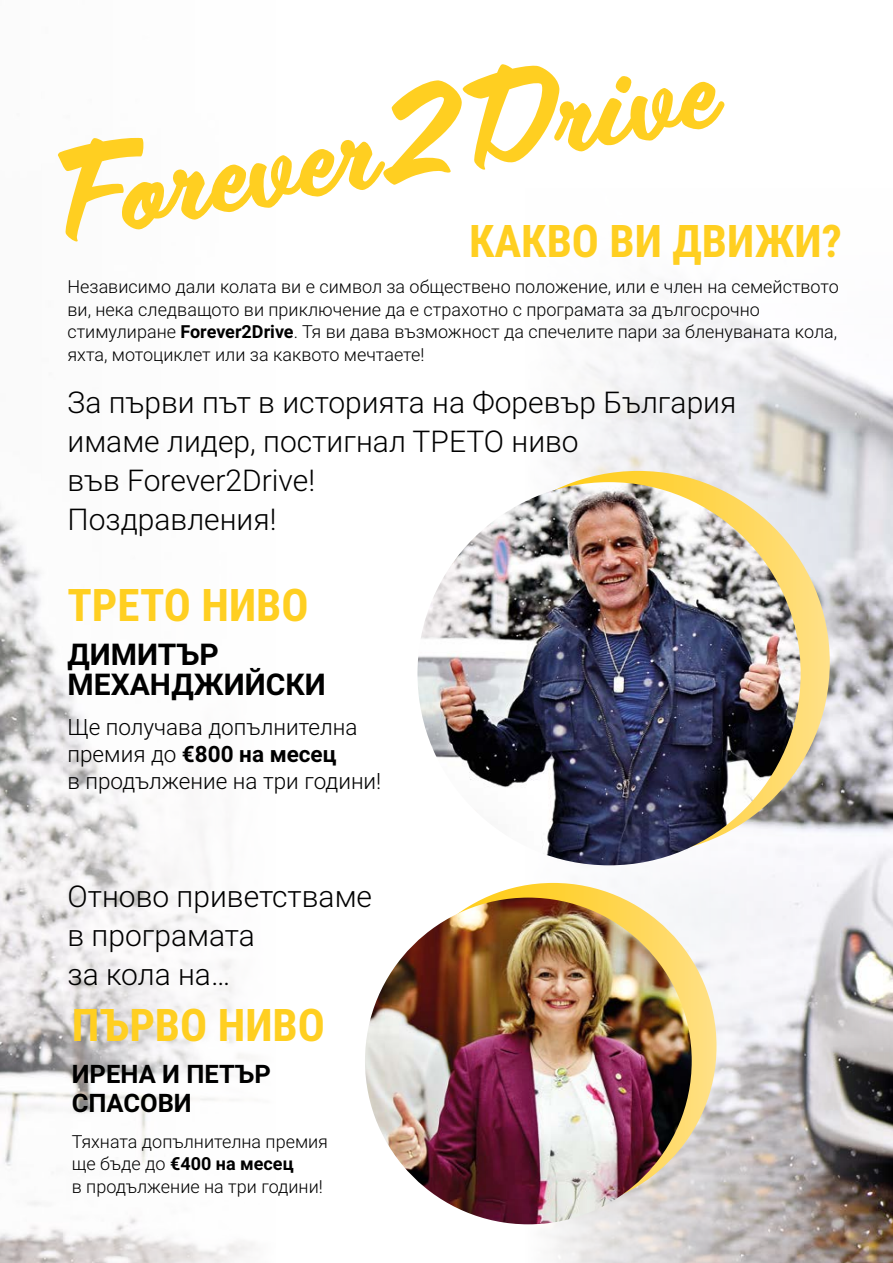
<style>
.page{position:relative;width:893px;height:1263px;background:#fff}
.page>*{position:absolute;margin:0;border:0;box-sizing:border-box;transform-origin:0 0}
.t1{font:117px "Scriptorama JF Tradeshow";color:#ffcf21}
.t2{font:700 45px "Roboto 2014 Condensed";color:#ffcf21}
.t3{font:300 30px/39px "Roboto 2014";color:#000}
.t4{font:700 30px/30px "Roboto 2014";color:#000}
.t5{font:700 25.5px/28.5px "Roboto 2014";color:#000}
.t6{font:300 22.5px/27px "Roboto 2014";color:#000}
.t7{font:300 18px/22.5px "Roboto 2014";color:#000}
.s1{font-weight:700}
</style>
<div class="page">
<img style="left:523px;top:432px;width:370px;height:831px">
<img style="left:0;top:506px;width:254px;height:757px">
<svg style="left:447px;top:471px;width:383px;height:383px;background:#feda69"></svg>
<svg style="left:390px;top:883px;width:326px;height:327px;background:#fed964"></svg>
<img style="left:417px;top:482px;width:384px;height:383px;border-radius:192px">
<img style="left:365px;top:897px;width:327px;height:327px;border-radius:163px">
<h1 class="t1" style="left:42px;top:118px;width:667px;rotate:-10deg">Forever2Drive</h1>
<h2 class="t2" style="left:469px;top:210px;width:374px">КАКВО ВИ ДВИЖИ?</h2>
<p class="t7" style="left:68px;top:275px;width:773px">Независимо дали колата ви е символ за обществено положение, или е член на семейството ви, нека следващото ви приключение да е страхотно с програмата за дългосрочно стимулиране <span class="s1">Forever2Drive</span>. Тя ви дава възможност да спечелите пари за бленуваната кола, яхта, мотоциклет или за каквото мечтаете!</p>
<h3 class="t3" style="left:68px;top:382px;width:670px">За първи път в историята на Форевър България имаме лидер, постигнал ТРЕТО ниво<br>във Forever2Drive!<br>Поздравления!</h3>
<h2 class="t2" style="left:68px;top:574px;width:243px">ТРЕТО НИВО</h2>
<h3 class="t4" style="left:68px;top:638px;width:260px">ДИМИТЪР<br>МЕХАНДЖИЙСКИ</h3>
<p class="t6" style="left:68px;top:713px;width:315px">Ще получава допълнителна премия до <span class="s1">€800 на месец<br></span>в продължение на три години!</p>
<h3 class="t3" style="left:68px;top:875px;width:306px">Отново приветстваме в програмата<br>за кола на…</h3>
<h2 class="t2" style="left:72px;top:993px;width:255px">ПЪРВО НИВО</h2>
<h3 class="t5" style="left:72px;top:1059px;width:201px">ИРЕНА И ПЕТЪР<br>СПАСОВИ</h3>
<p class="t7" style="left:72px;top:1129px;width:258px">Тяхната допълнителна премия ще бъде до <span class="s1">€400 на месец<br></span>в продължение на три години!</p>
</div>
